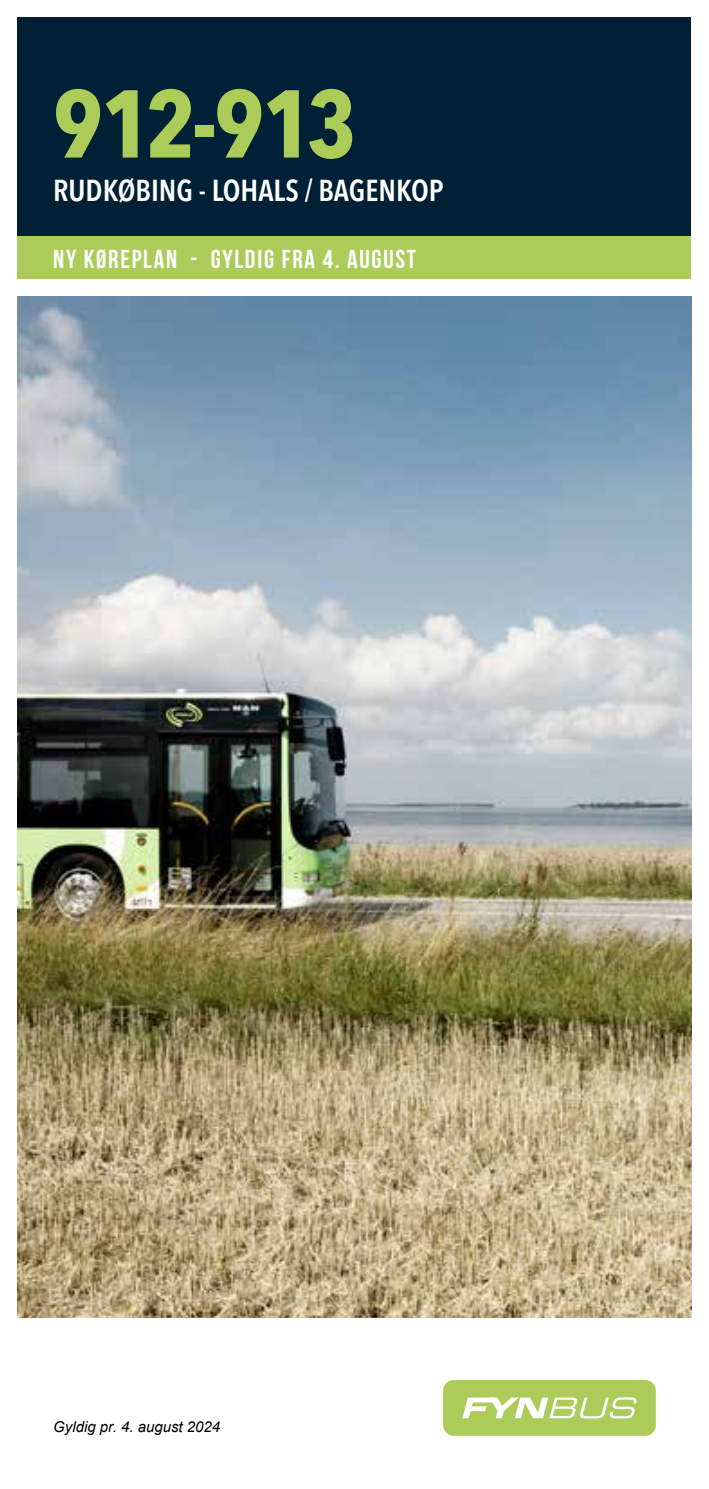
<style>
.page{position:relative;width:709px;height:1489px;background:#fff}
.page>*{position:absolute;margin:0;border:0;box-sizing:border-box;transform-origin:0 0}
.t1{font:700 condensed 95px "Avenir Next LT Pro";letter-spacing:-.04em;color:#abcc59}
.t2{font:600 condensed 30px "Avenir Next LT Pro";color:#fff}
.t3{font:26px "Bebas Neue";letter-spacing:.065em;color:#fff}
.t4{font:italic 15px "Arial";color:#000}
</style>
<div class="page">
<div style="left:443px;top:1379px;width:213px;height:56px;background:#abcc59;border-radius:11px"></div>
<svg style="left:462px;top:1397px;width:175px;height:21px"></svg>
<div style="left:18px;top:18px;width:673px;height:218px;background:#002135"></div>
<div style="left:18px;top:236px;width:673px;height:43px;background:#abcc59"></div>
<img style="left:18px;top:296px;width:673px;height:1021px">
<h1 class="t1" style="left:53px;top:66px;width:305px">912-913</h1>
<p class="t2" style="left:53px;top:172px;width:392px">RUDKØBING - LOHALS / BAGENKOP</p>
<p class="t3" style="left:53px;top:244px;width:364px">NY KØREPLAN - GYLDIG FRA 4. AUGUST</p>
<p class="t4" style="left:53px;top:1416px;width:169px">Gyldig pr. 4. august 2024</p>
</div>
